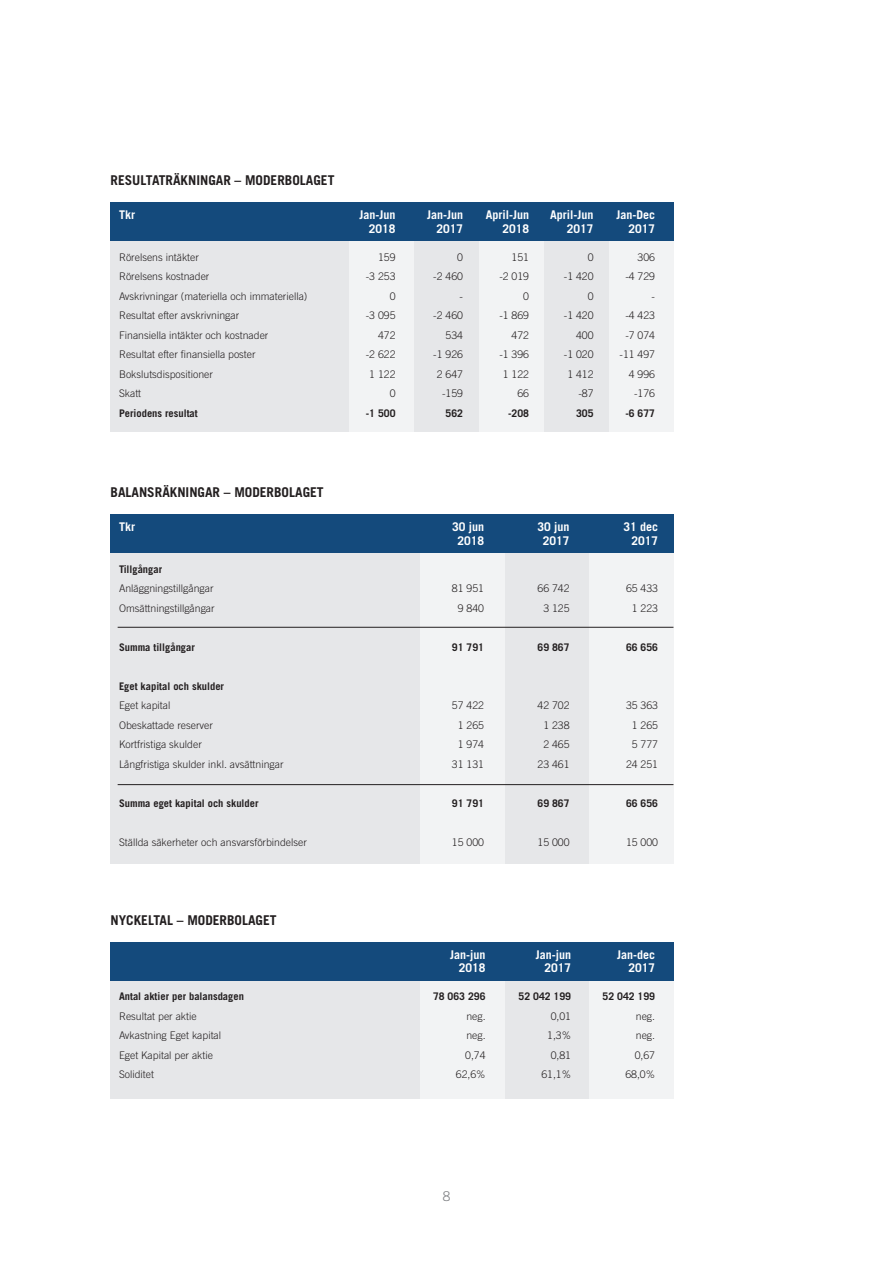
<style>
.page{position:relative;width:893px;height:1263px;background:#fff}
.page>*{position:absolute;margin:0;border:0;box-sizing:border-box;transform-origin:0 0}
.Rubrik_1{font:700 13.5px "Trade Gothic";color:#231f20}
.t1{font:300 13.5px "Trade Gothic";color:#808285}
.Bröd1{font:700 12px "Trade Gothic";color:#fff}
.Bröd1-2{font:300 10.5px "Trade Gothic";color:#231f20}
.Bröd1-3{font:700 10.5px "Trade Gothic";color:#231f20}
</style>
<div class="page">
<div style="left:111px;top:205px;width:563px;height:227px;background:#e6e7e9"></div>
<div style="left:608px;top:233px;width:65px;height:199px;background:#f2f3f4"></div>
<div style="left:479px;top:233px;width:65px;height:199px;background:#f2f3f4"></div>
<div style="left:349px;top:233px;width:65px;height:199px;background:#f2f3f4"></div>
<div style="left:111px;top:202px;width:563px;height:39px;background:#144a7c"></div>
<div style="left:111px;top:945px;width:563px;height:153px;background:#e6e7e9"></div>
<div style="left:589px;top:981px;width:84px;height:117px;background:#f2f3f4"></div>
<div style="left:420px;top:981px;width:85px;height:117px;background:#f2f3f4"></div>
<div style="left:111px;top:942px;width:563px;height:39px;background:#144a7c"></div>
<div style="left:111px;top:531px;width:563px;height:333px;background:#e6e7e9"></div>
<div style="left:589px;top:553px;width:84px;height:311px;background:#f2f3f4"></div>
<div style="left:420px;top:553px;width:85px;height:311px;background:#f2f3f4"></div>
<div style="left:111px;top:514px;width:563px;height:39px;background:#144a7c"></div>
<hr style="left:118px;top:627px;width:555px;height:1px;background:#231f20">
<hr style="left:118px;top:784px;width:555px;height:1px;background:#231f20">
<p class="Rubrik_1" style="left:111px;top:172px;width:225px">RESULTATRÄKNINGAR – MODERBOLAGET</p>
<p class="Bröd1" style="left:119px;top:207px;width:17px">Tkr</p>
<p class="Bröd1" style="left:360px;top:207px;width:37px">Jan-Jun</p>
<p class="Bröd1" style="left:427px;top:207px;width:37px">Jan-Jun</p>
<p class="Bröd1" style="left:486px;top:207px;width:45px">April-Jun</p>
<p class="Bröd1" style="left:550px;top:207px;width:45px">April-Jun</p>
<p class="Bröd1" style="left:616px;top:207px;width:40px">Jan-Dec</p>
<p class="Bröd1" style="left:369px;top:221px;width:28px">2018</p>
<p class="Bröd1" style="left:436px;top:221px;width:28px">2017</p>
<p class="Bröd1" style="left:502px;top:221px;width:28px">2018</p>
<p class="Bröd1" style="left:567px;top:221px;width:28px">2017</p>
<p class="Bröd1" style="left:628px;top:221px;width:28px">2017</p>
<p class="Bröd1-2" style="left:119px;top:251px;width:81px">Rörelsens intäkter</p>
<p class="Bröd1-2" style="left:378px;top:251px;width:19px">159</p>
<p class="Bröd1-2" style="left:457px;top:251px;width:7px">0</p>
<p class="Bröd1-2" style="left:512px;top:251px;width:19px">151</p>
<p class="Bröd1-2" style="left:588px;top:251px;width:7px">0</p>
<p class="Bröd1-2" style="left:638px;top:251px;width:19px">306</p>
<p class="Bröd1-2" style="left:119px;top:270px;width:92px">Rörelsens kostnader</p>
<p class="Bröd1-2" style="left:366px;top:270px;width:31px">-3 253</p>
<p class="Bröd1-2" style="left:433px;top:270px;width:31px">-2 460</p>
<p class="Bröd1-2" style="left:499px;top:270px;width:31px">-2 019</p>
<p class="Bröd1-2" style="left:564px;top:270px;width:31px">-1 420</p>
<p class="Bröd1-2" style="left:625px;top:270px;width:31px">-4 729</p>
<p class="Bröd1-2" style="left:119px;top:290px;width:190px">Avskrivningar (materiella och immateriella)</p>
<p class="Bröd1-2" style="left:390px;top:290px;width:7px">0</p>
<p class="Bröd1-2" style="left:460px;top:290px;width:5px">-</p>
<p class="Bröd1-2" style="left:523px;top:290px;width:7px">0</p>
<p class="Bröd1-2" style="left:588px;top:290px;width:7px">0</p>
<p class="Bröd1-2" style="left:652px;top:290px;width:5px">-</p>
<p class="Bröd1-2" style="left:119px;top:309px;width:122px">Resultat efter avskrivningar</p>
<p class="Bröd1-2" style="left:366px;top:309px;width:31px">-3 095</p>
<p class="Bröd1-2" style="left:433px;top:309px;width:31px">-2 460</p>
<p class="Bröd1-2" style="left:499px;top:309px;width:31px">-1 869</p>
<p class="Bröd1-2" style="left:564px;top:309px;width:31px">-1 420</p>
<p class="Bröd1-2" style="left:625px;top:309px;width:31px">-4 423</p>
<p class="Bröd1-2" style="left:119px;top:329px;width:151px">Finansiella intäkter och kostnader</p>
<p class="Bröd1-2" style="left:378px;top:329px;width:19px">472</p>
<p class="Bröd1-2" style="left:446px;top:329px;width:19px">534</p>
<p class="Bröd1-2" style="left:512px;top:329px;width:19px">472</p>
<p class="Bröd1-2" style="left:576px;top:329px;width:19px">400</p>
<p class="Bröd1-2" style="left:625px;top:329px;width:31px">-7 074</p>
<p class="Bröd1-2" style="left:119px;top:348px;width:138px">Resultat efter finansiella poster</p>
<p class="Bröd1-2" style="left:366px;top:348px;width:31px">-2 622</p>
<p class="Bröd1-2" style="left:433px;top:348px;width:31px">-1 926</p>
<p class="Bröd1-2" style="left:499px;top:348px;width:31px">-1 396</p>
<p class="Bröd1-2" style="left:564px;top:348px;width:31px">-1 020</p>
<p class="Bröd1-2" style="left:619px;top:348px;width:37px">-11 497</p>
<p class="Bröd1-2" style="left:119px;top:368px;width:95px">Bokslutsdispositioner</p>
<p class="Bröd1-2" style="left:369px;top:368px;width:28px">1 122</p>
<p class="Bröd1-2" style="left:437px;top:368px;width:28px">2 647</p>
<p class="Bröd1-2" style="left:503px;top:368px;width:28px">1 122</p>
<p class="Bröd1-2" style="left:567px;top:368px;width:28px">1 412</p>
<p class="Bröd1-2" style="left:629px;top:368px;width:28px">4 996</p>
<p class="Bröd1-2" style="left:119px;top:387px;width:24px">Skatt</p>
<p class="Bröd1-2" style="left:390px;top:387px;width:7px">0</p>
<p class="Bröd1-2" style="left:442px;top:387px;width:23px">-159</p>
<p class="Bröd1-2" style="left:517px;top:387px;width:13px">66</p>
<p class="Bröd1-2" style="left:578px;top:387px;width:17px">-87</p>
<p class="Bröd1-2" style="left:634px;top:387px;width:23px">-176</p>
<p class="Bröd1-3" style="left:119px;top:406px;width:80px">Periodens resultat</p>
<p class="Bröd1-3" style="left:366px;top:406px;width:31px">-1 500</p>
<p class="Bröd1-3" style="left:446px;top:406px;width:19px">562</p>
<p class="Bröd1-3" style="left:508px;top:406px;width:23px">-208</p>
<p class="Bröd1-3" style="left:576px;top:406px;width:19px">305</p>
<p class="Bröd1-3" style="left:625px;top:406px;width:31px">-6 677</p>
<p class="Rubrik_1" style="left:111px;top:484px;width:215px">BALANSRÄKNINGAR – MODERBOLAGET</p>
<p class="Bröd1" style="left:119px;top:519px;width:17px">Tkr</p>
<p class="Bröd1" style="left:452px;top:519px;width:34px">30 jun</p>
<p class="Bröd1" style="left:538px;top:519px;width:34px">30 jun</p>
<p class="Bröd1" style="left:623px;top:519px;width:36px">31 dec</p>
<p class="Bröd1" style="left:457px;top:533px;width:28px">2018</p>
<p class="Bröd1" style="left:543px;top:533px;width:28px">2017</p>
<p class="Bröd1" style="left:631px;top:533px;width:28px">2017</p>
<p class="Bröd1-3" style="left:119px;top:562px;width:45px">Tillgångar</p>
<p class="Bröd1-2" style="left:119px;top:582px;width:96px">Anläggningstillgångar</p>
<p class="Bröd1-2" style="left:452px;top:582px;width:34px">81 951</p>
<p class="Bröd1-2" style="left:537px;top:582px;width:34px">66 742</p>
<p class="Bröd1-2" style="left:626px;top:582px;width:34px">65 433</p>
<p class="Bröd1-2" style="left:119px;top:602px;width:97px">Omsättningstillgångar</p>
<p class="Bröd1-2" style="left:458px;top:602px;width:28px">9 840</p>
<p class="Bröd1-2" style="left:543px;top:602px;width:28px">3 125</p>
<p class="Bröd1-2" style="left:632px;top:602px;width:28px">1 223</p>
<p class="Bröd1-3" style="left:119px;top:640px;width:77px">Summa tillgångar</p>
<p class="Bröd1-3" style="left:452px;top:640px;width:34px">91 791</p>
<p class="Bröd1-3" style="left:537px;top:640px;width:34px">69 867</p>
<p class="Bröd1-3" style="left:626px;top:640px;width:34px">66 656</p>
<p class="Bröd1-3" style="left:119px;top:679px;width:107px">Eget kapital och skulder</p>
<p class="Bröd1-2" style="left:119px;top:699px;width:53px">Eget kapital</p>
<p class="Bröd1-2" style="left:452px;top:699px;width:34px">57 422</p>
<p class="Bröd1-2" style="left:537px;top:699px;width:34px">42 702</p>
<p class="Bröd1-2" style="left:626px;top:699px;width:34px">35 363</p>
<p class="Bröd1-2" style="left:119px;top:719px;width:95px">Obeskattade reserver</p>
<p class="Bröd1-2" style="left:458px;top:719px;width:28px">1 265</p>
<p class="Bröd1-2" style="left:543px;top:719px;width:28px">1 238</p>
<p class="Bröd1-2" style="left:632px;top:719px;width:28px">1 265</p>
<p class="Bröd1-2" style="left:119px;top:738px;width:84px">Kortfristiga skulder</p>
<p class="Bröd1-2" style="left:458px;top:738px;width:28px">1 974</p>
<p class="Bröd1-2" style="left:543px;top:738px;width:28px">2 465</p>
<p class="Bröd1-2" style="left:632px;top:738px;width:28px">5 777</p>
<p class="Bröd1-2" style="left:119px;top:758px;width:166px">Långfristiga skulder inkl. avsättningar</p>
<p class="Bröd1-2" style="left:452px;top:758px;width:34px">31 131</p>
<p class="Bröd1-2" style="left:537px;top:758px;width:34px">23 461</p>
<p class="Bröd1-2" style="left:626px;top:758px;width:34px">24 251</p>
<p class="Bröd1-3" style="left:119px;top:796px;width:141px">Summa eget kapital och skulder</p>
<p class="Bröd1-3" style="left:452px;top:796px;width:34px">91 791</p>
<p class="Bröd1-3" style="left:537px;top:796px;width:34px">69 867</p>
<p class="Bröd1-3" style="left:626px;top:796px;width:34px">66 656</p>
<p class="Bröd1-2" style="left:119px;top:836px;width:189px">Ställda säkerheter och ansvarsförbindelser</p>
<p class="Bröd1-2" style="left:452px;top:836px;width:34px">15 000</p>
<p class="Bröd1-2" style="left:537px;top:836px;width:34px">15 000</p>
<p class="Bröd1-2" style="left:626px;top:836px;width:34px">15 000</p>
<p class="Rubrik_1" style="left:111px;top:911px;width:168px">NYCKELTAL – MODERBOLAGET</p>
<p class="Bröd1" style="left:450px;top:947px;width:37px">Jan-jun</p>
<p class="Bröd1" style="left:536px;top:947px;width:37px">Jan-jun</p>
<p class="Bröd1" style="left:617px;top:947px;width:39px">Jan-dec</p>
<p class="Bröd1" style="left:459px;top:961px;width:28px">2018</p>
<p class="Bröd1" style="left:544px;top:961px;width:28px">2017</p>
<p class="Bröd1" style="left:628px;top:961px;width:28px">2017</p>
<p class="Bröd1-3" style="left:119px;top:990px;width:126px">Antal aktier per balansdagen</p>
<p class="Bröd1-3" style="left:433px;top:990px;width:54px">78 063 296</p>
<p class="Bröd1-3" style="left:519px;top:990px;width:54px">52 042 199</p>
<p class="Bröd1-3" style="left:603px;top:990px;width:54px">52 042 199</p>
<p class="Bröd1-2" style="left:119px;top:1010px;width:79px">Resultat per aktie</p>
<p class="Bröd1-2" style="left:466px;top:1010px;width:21px">neg.</p>
<p class="Bröd1-2" style="left:551px;top:1010px;width:22px">0,01</p>
<p class="Bröd1-2" style="left:636px;top:1010px;width:21px">neg.</p>
<p class="Bröd1-2" style="left:119px;top:1029px;width:104px">Avkastning Eget kapital</p>
<p class="Bröd1-2" style="left:466px;top:1029px;width:21px">neg.</p>
<p class="Bröd1-2" style="left:547px;top:1029px;width:25px">1,3%</p>
<p class="Bröd1-2" style="left:636px;top:1029px;width:21px">neg.</p>
<p class="Bröd1-2" style="left:119px;top:1049px;width:95px">Eget Kapital per aktie</p>
<p class="Bröd1-2" style="left:465px;top:1049px;width:22px">0,74</p>
<p class="Bröd1-2" style="left:551px;top:1049px;width:22px">0,81</p>
<p class="Bröd1-2" style="left:635px;top:1049px;width:22px">0,67</p>
<p class="Bröd1-2" style="left:119px;top:1068px;width:37px">Soliditet</p>
<p class="Bröd1-2" style="left:456px;top:1068px;width:31px">62,6%</p>
<p class="Bröd1-2" style="left:541px;top:1068px;width:31px">61,1%</p>
<p class="Bröd1-2" style="left:625px;top:1068px;width:31px">68,0%</p>
<p class="t1" style="left:443px;top:1188px;width:9px">8</p>
</div>
